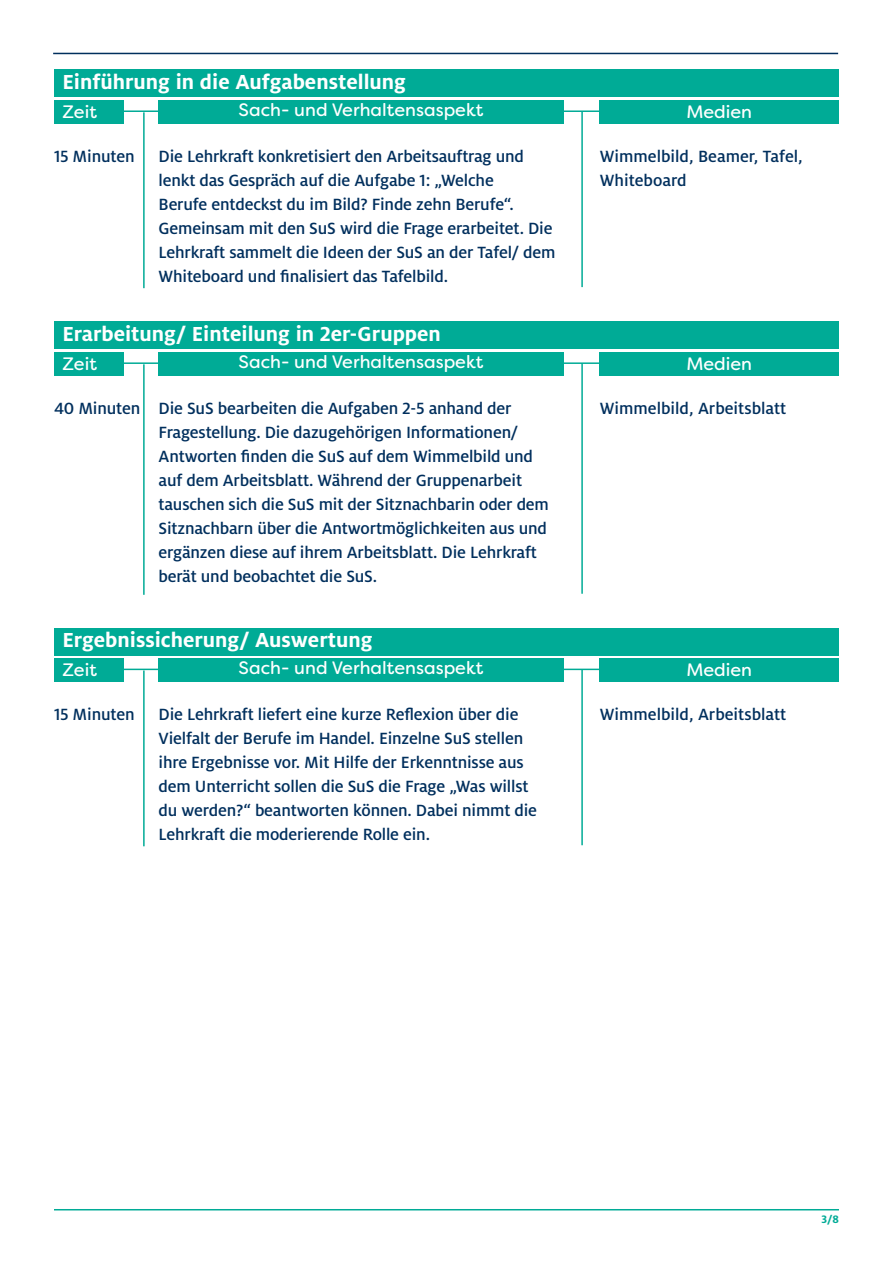
<style>
.page{position:relative;width:893px;height:1263px;background:#fff}
.page>*{position:absolute;margin:0;border:0;box-sizing:border-box;transform-origin:0 0}
.t1{font:700 22.5px "Milo OT";color:#fff}
.t2{font:500 18px/24px "Milo OT";letter-spacing:-.01em;color:#002f5d}
.t3{font:18px "Filson Soft";color:#fff}
.t4{font:700 12px "Milo OT";color:#00ab96}
</style>
<div class="page">
<hr style="left:53px;top:53px;width:785px;height:1px;background:#002f5d">
<hr style="left:54px;top:1209px;width:785px;height:1px;background:#00ab96">
<hr style="left:581px;top:111px;width:2px;height:176px;background:#00ab96">
<hr style="left:143px;top:112px;width:2px;height:176px;background:#00ab96">
<hr style="left:54px;top:110px;width:785px;height:2px;background:#00ab96">
<div style="left:158px;top:100px;width:406px;height:24px;background:#00ab96"></div>
<div style="left:599px;top:100px;width:240px;height:24px;background:#00ab96"></div>
<div style="left:54px;top:100px;width:70px;height:24px;background:#00ab96"></div>
<div style="left:54px;top:69px;width:785px;height:27px;background:#00ab96"></div>
<hr style="left:581px;top:363px;width:2px;height:231px;background:#00ab96">
<hr style="left:143px;top:364px;width:2px;height:231px;background:#00ab96">
<hr style="left:54px;top:362px;width:785px;height:2px;background:#00ab96">
<div style="left:158px;top:352px;width:406px;height:24px;background:#00ab96"></div>
<div style="left:599px;top:352px;width:240px;height:24px;background:#00ab96"></div>
<div style="left:54px;top:352px;width:70px;height:24px;background:#00ab96"></div>
<div style="left:54px;top:322px;width:785px;height:27px;background:#00ab96"></div>
<hr style="left:581px;top:669px;width:2px;height:176px;background:#00ab96">
<hr style="left:143px;top:670px;width:2px;height:176px;background:#00ab96">
<hr style="left:54px;top:669px;width:785px;height:1px;background:#00ab96">
<div style="left:158px;top:658px;width:406px;height:24px;background:#00ab96"></div>
<div style="left:599px;top:658px;width:240px;height:24px;background:#00ab96"></div>
<div style="left:54px;top:658px;width:70px;height:24px;background:#00ab96"></div>
<div style="left:54px;top:628px;width:785px;height:27px;background:#00ab96"></div>
<p class="t1" style="left:63px;top:69px;width:345px">Einführung in die Aufgabenstellung</p>
<p class="t3" style="left:63px;top:100px;width:36px">Zeit</p>
<p class="t3" style="left:239px;top:98px;width:246px">Sach- und Verhaltensaspekt</p>
<p class="t3" style="left:686px;top:100px;width:67px">Medien</p>
<p class="t2" style="left:54px;top:144px;width:82px">15 Minuten</p>
<p class="t2" style="left:159px;top:144px;width:398px">Die Lehrkraft konkretisiert den Arbeitsauftrag und lenkt das Gespräch auf die Aufgabe 1: „Welche<br>Berufe entdeckst du im Bild? Finde zehn Berufe“.<br>Gemeinsam mit den SuS wird die Frage erarbeitet. Die Lehrkraft sammelt die Ideen der SuS an der Tafel/ dem Whiteboard und finalisiert das Tafelbild.</p>
<p class="t2" style="left:600px;top:144px;width:205px">Wimmelbild, Beamer, Tafel,<br>Whiteboard</p>
<p class="t1" style="left:63px;top:321px;width:380px">Erarbeitung/ Einteilung in 2er-Gruppen</p>
<p class="t3" style="left:63px;top:352px;width:36px">Zeit</p>
<p class="t3" style="left:239px;top:350px;width:246px">Sach- und Verhaltensaspekt</p>
<p class="t3" style="left:686px;top:352px;width:67px">Medien</p>
<p class="t2" style="left:54px;top:396px;width:88px">40 Minuten</p>
<p class="t2" style="left:600px;top:396px;width:188px">Wimmelbild, Arbeitsblatt</p>
<p class="t2" style="left:159px;top:396px;width:392px">Die SuS bearbeiten die Aufgaben 2-5 anhand der Fragestellung. Die dazugehörigen Informationen/ Antworten finden die SuS auf dem Wimmelbild und auf dem Arbeitsblatt. Während der Gruppenarbeit tauschen sich die SuS mit der Sitznachbarin oder dem Sitznachbarn über die Antwortmöglichkeiten aus und ergänzen diese auf ihrem Arbeitsblatt. Die Lehrkraft berät und beobachtet die SuS.</p>
<p class="t1" style="left:63px;top:627px;width:312px">Ergebnissicherung/ Auswertung</p>
<p class="t3" style="left:63px;top:658px;width:36px">Zeit</p>
<p class="t3" style="left:239px;top:656px;width:246px">Sach- und Verhaltensaspekt</p>
<p class="t3" style="left:686px;top:658px;width:67px">Medien</p>
<p class="t2" style="left:54px;top:702px;width:82px">15 Minuten</p>
<p class="t2" style="left:600px;top:702px;width:188px">Wimmelbild, Arbeitsblatt</p>
<p class="t2" style="left:159px;top:702px;width:380px">Die Lehrkraft liefert eine kurze Reflexion über die Vielfalt der Berufe im Handel. Einzelne SuS stellen ihre Ergebnisse vor. Mit Hilfe der Erkenntnisse aus dem Unterricht sollen die SuS die Frage „Was willst du werden?“ beantworten können. Dabei nimmt die Lehrkraft die moderierende Rolle ein.</p>
<p class="t4" style="left:822px;top:1212px;width:19px">3/8</p>
</div>
